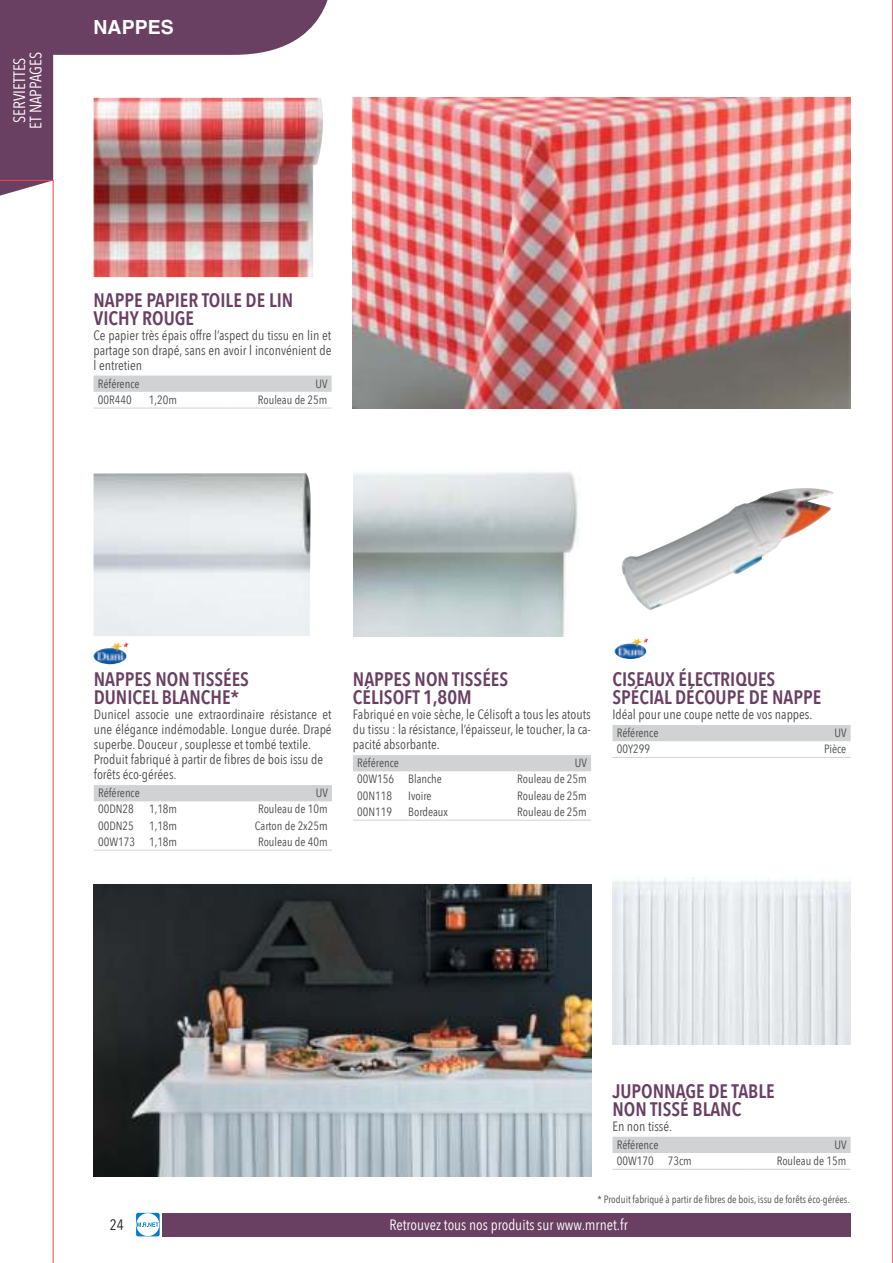
<style>
.page{position:relative;width:893px;height:1263px;background:#fff}
.page>*{position:absolute;margin:0;border:0;box-sizing:border-box;transform-origin:0 0}
.t1{font:600 19.5px/18px "Avenir Next Condensed";color:#693f62}
.t2{font:700 19.5px "Helvetica";color:#fff}
.t3{font:16.5px/16.5px "Avenir Next Condensed";color:#fff;text-align:center}
.t4{font:15px "Avenir Next Condensed";color:#fff}
.t5{font:15px "Avenir Next Condensed";color:#221f1f}
.t6{font:13.5px/15px "Avenir Next Condensed";color:#4c4c4e;text-align:justify}
.t7{font:12px "Avenir Next Condensed";color:#4c4c4e}
.t8{font:10.5px "Avenir Next Condensed";color:#4c4c4e}
</style>
<div class="page">
<img style="left:0;top:0;width:851px;height:1263px">
<svg style="left:892px;top:0;width:1px;height:1263px"></svg>
<p class="t3" style="left:11px;top:129px;width:79px;rotate:-90deg">SERVIETTES<br>ET NAPPAGES</p>
<h1 class="t2" style="left:94px;top:16px;width:82px">NAPPES</h1>
<h1 class="t1" style="left:94px;top:290px;width:201px">NAPPE PAPIER TOILE DE LIN<br>VICHY ROUGE</h1>
<p class="t6" style="left:94px;top:327px;width:239px">Ce papier très épais offre l’aspect du tissu en lin et partage son drapé, sans en avoir l inconvénient de l entretien</p>
<p class="t7" style="left:98px;top:377px;width:43px">Référence</p>
<p class="t7" style="left:316px;top:377px;width:14px">UV</p>
<p class="t7" style="left:98px;top:393px;width:35px">00R440</p>
<p class="t7" style="left:149px;top:393px;width:30px">1,20m</p>
<p class="t7" style="left:258px;top:393px;width:71px">Rouleau de 25m</p>
<h1 class="t1" style="left:94px;top:669px;width:157px">NAPPES NON TISSÉES<br>DUNICEL BLANCHE*</h1>
<p class="t6" style="left:94px;top:707px;width:239px;text-align:left">Dunicel associe une extraordinaire résistance et une élégance indémodable. Longue durée. Drapé superbe. Douceur , souplesse et tombé textile.<br>Produit fabriqué à partir de fibres de bois issu de forêts éco-gérées.</p>
<p class="t7" style="left:98px;top:786px;width:43px">Référence</p>
<p class="t7" style="left:316px;top:786px;width:14px">UV</p>
<p class="t7" style="left:98px;top:802px;width:37px">00DN28</p>
<p class="t7" style="left:149px;top:802px;width:30px">1,18m</p>
<p class="t7" style="left:258px;top:802px;width:71px">Rouleau de 10m</p>
<p class="t7" style="left:98px;top:819px;width:37px">00DN25</p>
<p class="t7" style="left:149px;top:819px;width:30px">1,18m</p>
<p class="t7" style="left:255px;top:819px;width:74px">Carton de 2x25m</p>
<p class="t7" style="left:98px;top:835px;width:81px">00W173 1,18m</p>
<p class="t7" style="left:258px;top:835px;width:71px">Rouleau de 40m</p>
<h1 class="t1" style="left:353px;top:669px;width:157px">NAPPES NON TISSÉES<br>CÉLISOFT 1,80M</h1>
<p class="t6" style="left:353px;top:707px;width:239px">Fabriqué en voie sèche, le Célisoft a tous les atouts du tissu : la résistance, l’épaisseur, le toucher, la ca&shy;pacité absorbante.</p>
<p class="t7" style="left:357px;top:756px;width:43px">Référence</p>
<p class="t7" style="left:575px;top:756px;width:14px">UV</p>
<p class="t7" style="left:357px;top:772px;width:86px">00W156 Blanche</p>
<p class="t7" style="left:517px;top:772px;width:71px">Rouleau de 25m</p>
<p class="t7" style="left:357px;top:789px;width:36px">00N118</p>
<p class="t7" style="left:408px;top:789px;width:25px">Ivoire</p>
<p class="t7" style="left:517px;top:789px;width:71px">Rouleau de 25m</p>
<p class="t7" style="left:357px;top:805px;width:36px">00N119</p>
<p class="t7" style="left:408px;top:805px;width:41px">Bordeaux</p>
<p class="t7" style="left:517px;top:805px;width:71px">Rouleau de 25m</p>
<h1 class="t1" style="left:612px;top:669px;width:210px">CISEAUX ÉLECTRIQUES<br>SPÉCIAL DÉCOUPE DE NAPPE</h1>
<p class="t6" style="left:612px;top:707px;width:202px">Idéal pour une coupe nette de vos nappes.</p>
<p class="t7" style="left:617px;top:726px;width:43px">Référence</p>
<p class="t7" style="left:834px;top:726px;width:14px">UV</p>
<p class="t7" style="left:617px;top:742px;width:35px">00Y299</p>
<p class="t7" style="left:824px;top:742px;width:24px">Pièce</p>
<h1 class="t1" style="left:612px;top:1081px;width:164px">JUPONNAGE DE TABLE<br>NON TISSÉ BLANC</h1>
<p class="t6" style="left:612px;top:1119px;width:61px">En non tissé.</p>
<p class="t7" style="left:617px;top:1138px;width:43px">Référence</p>
<p class="t7" style="left:834px;top:1138px;width:14px">UV</p>
<p class="t7" style="left:617px;top:1154px;width:76px">00W170 73cm</p>
<p class="t7" style="left:777px;top:1154px;width:71px">Rouleau de 15m</p>
<p class="t8" style="left:597px;top:1191px;width:254px">* Produit fabriqué à partir de fibres de bois, issu de forêts éco-gérées.</p>
<p class="t5" style="left:110px;top:1216px;width:16px">24</p>
<p class="t4" style="left:389px;top:1216px;width:240px">Retrouvez tous nos produits sur www.mrnet.fr</p>
</div>
